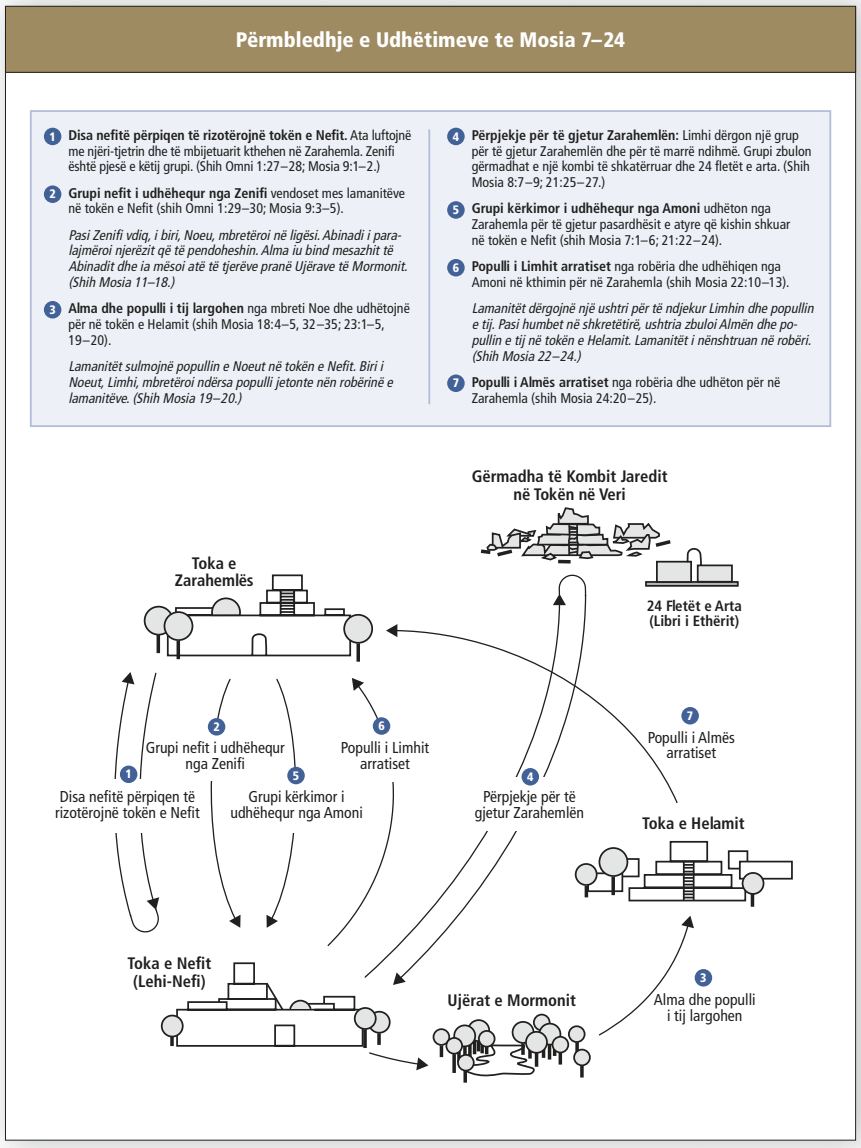
<style>
.page{position:relative;width:861px;height:1148px;background:#fff}
.page>*{position:absolute;margin:0;border:0;box-sizing:border-box;transform-origin:0 0}
.t1{font:900 condensed 21px "Frutigerlds Lat";color:#fff}
.t2{font:700 condensed 16.62px/17.5px "Frutigerlds Lat";color:#21201f;text-align:center}
.t3{font:condensed 15.75px/15.8px "Frutigerlds Lat";color:#21201f;text-align:center}
.t4{font:700 condensed 14.88px/15.8px "Frutigerlds Lat";color:#21201f}
.t5{font:condensed 14px/15.8px "Frutigerlds Lat";color:#21201f}
.t6{font:italic condensed 14px/15.8px "Frutigerlds Lat";color:#21201f}
.t7{font:900 condensed 12.25px "Frutigerlds Lat";color:#fff}
.s1{font-weight:900;font-size:12.25px;color:#fff}
.s2{font-weight:700}
</style>
<div class="page">
<img style="left:0;top:0;width:861px;height:1148px">
<div style="left:5px;top:7px;width:851px;height:1133px;background:#fff"></div>
<svg style="left:114px;top:672px;width:46px;height:261px"></svg>
<svg style="left:363px;top:605px;width:198px;height:356px"></svg>
<svg style="left:553px;top:574px;width:34px;height:31px"></svg>
<svg style="left:207px;top:678px;width:34px;height:250px"></svg>
<svg style="left:266px;top:678px;width:37px;height:250px"></svg>
<div style="left:161px;top:727px;width:108px;height:53px;background:#fff"></div>
<div style="left:238px;top:779px;width:108px;height:54px;background:#fff"></div>
<div style="left:472px;top:777px;width:108px;height:53px;background:#fff"></div>
<div style="left:145px;top:606px;width:28px;height:28px;background:#e4e5e5;border-radius:50%"></div>
<div style="left:144px;top:606px;width:29px;height:29px;border:2px solid #21201f;border-radius:50%"></div>
<svg style="left:166px;top:574px;width:186px;height:83px"></svg>
<div style="left:164px;top:612px;width:28px;height:28px;background:#e4e5e5;border-radius:50%"></div>
<div style="left:164px;top:611px;width:29px;height:30px;border:2px solid #21201f;border-radius:50%"></div>
<div style="left:344px;top:615px;width:28px;height:28px;background:#e4e5e5;border-radius:50%"></div>
<div style="left:343px;top:614px;width:30px;height:30px;border:2px solid #21201f;border-radius:50%"></div>
<hr style="left:177px;top:641px;width:3px;height:18px;background:#21201f">
<hr style="left:157px;top:635px;width:3px;height:18px;background:#21201f">
<svg style="left:356px;top:643px;width:4px;height:18px"></svg>
<div style="left:162px;top:1015px;width:21px;height:21px;background:#e4e5e5;border-radius:50%"></div>
<div style="left:161px;top:1014px;width:23px;height:23px;border:2px solid #21201f;border-radius:50%"></div>
<svg style="left:327px;top:678px;width:88px;height:269px"></svg>
<div style="left:340px;top:728px;width:108px;height:53px;background:#fff"></div>
<svg style="left:480px;top:507px;width:194px;height:56px"></svg>
<div style="left:645px;top:581px;width:94px;height:6px;border:2px solid #21201f"></div>
<div style="left:657px;top:562px;width:34px;height:20px;background:#e4e5e5"></div>
<div style="left:656px;top:561px;width:36px;height:22px;border:2px solid #21201f"></div>
<svg style="left:686px;top:548px;width:48px;height:39px"></svg>
<div style="left:83px;top:779px;width:80px;height:54px;background:#fff"></div>
<div style="left:433px;top:1029px;width:16px;height:16px;background:#e4e5e5;border-radius:50%"></div>
<div style="left:433px;top:1028px;width:17px;height:17px;border:2px solid #21201f;border-radius:50%"></div>
<hr style="left:452px;top:1054px;width:4px;height:19px;background:#787877">
<svg style="left:580px;top:1072px;width:4px;height:5px"></svg>
<svg style="left:453px;top:1054px;width:81px;height:27px"></svg>
<svg style="left:440px;top:1045px;width:3px;height:12px"></svg>
<div style="left:453px;top:1024px;width:23px;height:23px;border:2px solid #21201f;border-radius:50%"></div>
<div style="left:446px;top:1038px;width:16px;height:15px;background:#e4e5e5;border-radius:50%"></div>
<div style="left:445px;top:1037px;width:18px;height:17px;border:2px solid #21201f;border-radius:50%"></div>
<svg style="left:456px;top:840px;width:291px;height:232px"></svg>
<div style="left:588px;top:873px;width:34px;height:18px;background:#fff"></div>
<div style="left:587px;top:872px;width:36px;height:20px;border:2px solid #21201f"></div>
<div style="left:576px;top:864px;width:21px;height:21px;background:#e4e5e5;border-radius:50%"></div>
<div style="left:575px;top:863px;width:23px;height:23px;border:2px solid #21201f;border-radius:50%"></div>
<div style="left:599px;top:848px;width:28px;height:28px;background:#e4e5e5;border-radius:50%"></div>
<div style="left:598px;top:847px;width:30px;height:30px;border:2px solid #21201f;border-radius:50%"></div>
<hr style="left:751px;top:891px;width:3px;height:15px;background:#21201f">
<svg style="left:611px;top:877px;width:4px;height:18px"></svg>
<svg style="left:585px;top:885px;width:3px;height:12px"></svg>
<div style="left:728px;top:850px;width:20px;height:19px;border:2px solid #21201f"></div>
<div style="left:740px;top:861px;width:52px;height:17px;background:#fff"></div>
<div style="left:739px;top:860px;width:54px;height:19px;border:2px solid #21201f"></div>
<div style="left:742px;top:873px;width:22px;height:21px;background:#e4e5e5;border-radius:50%"></div>
<div style="left:742px;top:872px;width:22px;height:23px;border:2px solid #21201f;border-radius:50%"></div>
<hr style="left:683px;top:861px;width:2px;height:39px;background:#21201f">
<hr style="left:693px;top:861px;width:2px;height:40px;background:#21201f">
<svg style="left:684px;top:864px;width:9px;height:34px"></svg>
<svg style="left:170px;top:961px;width:258px;height:109px"></svg>
<svg style="left:597px;top:915px;width:97px;height:122px"></svg>
<svg style="left:394px;top:629px;width:284px;height:175px"></svg>
<svg style="left:386px;top:624px;width:11px;height:13px"></svg>
<div style="left:31px;top:111px;width:799px;height:315px;background:#edf0f7"></div>
<div style="left:44px;top:128px;width:17px;height:17px;background:#426197;border-radius:50%"></div>
<div style="left:44px;top:185px;width:17px;height:18px;background:#426197;border-radius:50%"></div>
<div style="left:44px;top:301px;width:17px;height:17px;background:#426197;border-radius:50%"></div>
<div style="left:447px;top:128px;width:18px;height:17px;background:#426197;border-radius:50%"></div>
<div style="left:447px;top:201px;width:18px;height:18px;background:#426197;border-radius:50%"></div>
<div style="left:447px;top:259px;width:18px;height:17px;background:#426197;border-radius:50%"></div>
<div style="left:447px;top:374px;width:18px;height:18px;background:#426197;border-radius:50%"></div>
<div style="left:30px;top:110px;width:801px;height:317px;border:2px solid #b2bbd7"></div>
<div style="left:120px;top:765px;width:17px;height:18px;background:#426197;border-radius:50%"></div>
<div style="left:208px;top:718px;width:17px;height:17px;background:#426197;border-radius:50%"></div>
<div style="left:287px;top:767px;width:18px;height:17px;background:#426197;border-radius:50%"></div>
<div style="left:373px;top:717px;width:17px;height:18px;background:#426197;border-radius:50%"></div>
<div style="left:522px;top:768px;width:17px;height:17px;background:#426197;border-radius:50%"></div>
<div style="left:695px;top:969px;width:17px;height:17px;background:#426197;border-radius:50%"></div>
<div style="left:681px;top:707px;width:18px;height:17px;background:#426197;border-radius:50%"></div>
<div style="left:5px;top:6px;width:851px;height:66px;background:#9f8b62"></div>
<div style="left:5px;top:6px;width:851px;height:67px;border:1px solid #21201f"></div>
<hr style="left:428px;top:129px;width:2px;height:275px;background:#b2bbd7">
<h1 class="t1" style="left:236px;top:31px;width:391px">Përmbledhje e Udhëtimeve te Mosia 7–24</h1>
<p class="t5" style="left:68px;top:128px;width:344px;text-indent:-19px"><span class="s1">1</span> <span class="s2">Disa nefitë përpiqen të rizotërojnë tokën e Nefit.</span> Ata luftojnë me njëri-tjetrin dhe të mbijetuarit kthehen në Zarahemla. Zenifi është pjesë e këtij grupi. (Shih Omni 1:27–28; Mosia 9:1–2.)</p>
<p class="t5" style="left:68px;top:186px;width:338px;text-indent:-19px"><span class="s1">2</span> <span class="s2">Grupi nefit i udhëhequr nga Zenifi</span> vendoset mes lamanitëve në tokën e Nefit (shih Omni 1:29–30; Mosia 9:3–5).</p>
<p class="t6" style="left:68px;top:228px;width:341px">Pasi Zenifi vdiq, i biri, Noeu, mbretëroi në ligësi. Abinadi i para&shy;lajmëroi njerëzit që të pendoheshin. Alma iu bind mesazhit të Abinadit dhe ia mësoi atë të tjerëve pranë Ujërave të Mormonit. (Shih Mosia 11–18.)</p>
<p class="t5" style="left:68px;top:301px;width:343px;text-indent:-19px"><span class="s1">3</span> <span class="s2">Alma dhe populli i tij largohen</span> nga mbreti Noe dhe udhëtojnë për në tokën e Helamit (shih Mosia 18:4–5, 32–35; 23:1–5,<br>19–20).</p>
<p class="t6" style="left:68px;top:359px;width:326px">Lamanitët sulmojnë popullin e Noeut në tokën e Nefit. Biri i<br>Noeut, Limhi, mbretëroi ndërsa populli jetonte nën robërinë e lamanitëve. (Shih Mosia 19–20.)</p>
<p class="t2" style="left:175px;top:556px;width:81px">Toka e<br>Zarahemlës</p>
<p class="t5" style="left:472px;top:128px;width:341px;text-indent:-19px"><span class="s1">4</span> <span class="s2">Përpjekje për të gjetur Zarahemlën:</span> Limhi dërgon një grup për të gjetur Zarahemlën dhe për të marrë ndihmë. Grupi zbulon gërmadhat e një kombi të shkatërruar dhe 24 fletët e arta. (Shih Mosia 8:7–9; 21:25–27.)</p>
<p class="t5" style="left:472px;top:202px;width:320px;text-indent:-19px"><span class="s1">5</span> <span class="s2">Grupi kërkimor i udhëhequr nga Amoni</span> udhëton nga<br>Zarahemla për të gjetur pasardhësit e atyre që kishin shkuar në tokën e Nefit (shih Mosia 7:1–6; 21:22–24).</p>
<p class="t5" style="left:472px;top:259px;width:319px;text-indent:-19px"><span class="s1">6</span> <span class="s2">Populli i Limhit arratiset</span> nga robëria dhe udhëhiqen nga<br>Amoni në kthimin për në Zarahemla (shih Mosia 22:10–13).</p>
<p class="t6" style="left:472px;top:301px;width:343px">Lamanitët dërgojnë një ushtri për të ndjekur Limhin dhe popullin e tij. Pasi humbet në shkretëtirë, ushtria zbuloi Almën dhe po&shy;pullin e tij në tokën e Helamit. Lamanitët i nënshtruan në robëri. (Shih Mosia 22–24.)</p>
<p class="t5" style="left:472px;top:375px;width:310px;text-indent:-19px"><span class="s1">7</span> <span class="s2">Populli i Almës arratiset</span> nga robëria dhe udhëton për në<br>Zarahemla (shih Mosia 24:20–25).</p>
<p class="t2" style="left:472px;top:469px;width:197px">Gërmadha të Kombit Jaredit në Tokën në Veri</p>
<p class="t4" style="left:647px;top:599px;width:97px">24 Fletët e Arta (Libri i Ethërit)</p>
<p class="t7" style="left:213px;top:722px;width:8px">2</p>
<p class="t7" style="left:378px;top:721px;width:8px">6</p>
<p class="t3" style="left:146px;top:741px;width:141px">Grupi nefit i udhëhequr nga Zenifi</p>
<p class="t3" style="left:55px;top:790px;width:146px;text-align:left">Disa nefitë përpiqen të rizotërojnë tokën e Nefit</p>
<p class="t3" style="left:341px;top:741px;width:90px">Populli i Limhit arratiset</p>
<p class="t3" style="left:230px;top:790px;width:134px">Grupi kërkimor i udhëhequr nga Amoni</p>
<p class="t7" style="left:125px;top:769px;width:8px">1</p>
<p class="t7" style="left:293px;top:770px;width:8px">5</p>
<p class="t7" style="left:527px;top:772px;width:8px">4</p>
<p class="t3" style="left:475px;top:790px;width:111px">Përpjekje për të gjetur Zarahemlën</p>
<p class="t7" style="left:687px;top:710px;width:8px">7</p>
<p class="t3" style="left:648px;top:730px;width:89px">Populli i Almës arratiset</p>
<p class="t2" style="left:642px;top:815px;width:104px">Toka e Helamit</p>
<p class="t2" style="left:128px;top:956px;width:85px">Toka e Nefit (Lehi-Nefi)</p>
<p class="t2" style="left:448px;top:992px;width:130px">Ujërat e Mormonit</p>
<p class="t7" style="left:700px;top:972px;width:8px">3</p>
<p class="t3" style="left:654px;top:993px;width:103px">Alma dhe populli i tij largohen</p>
</div>
